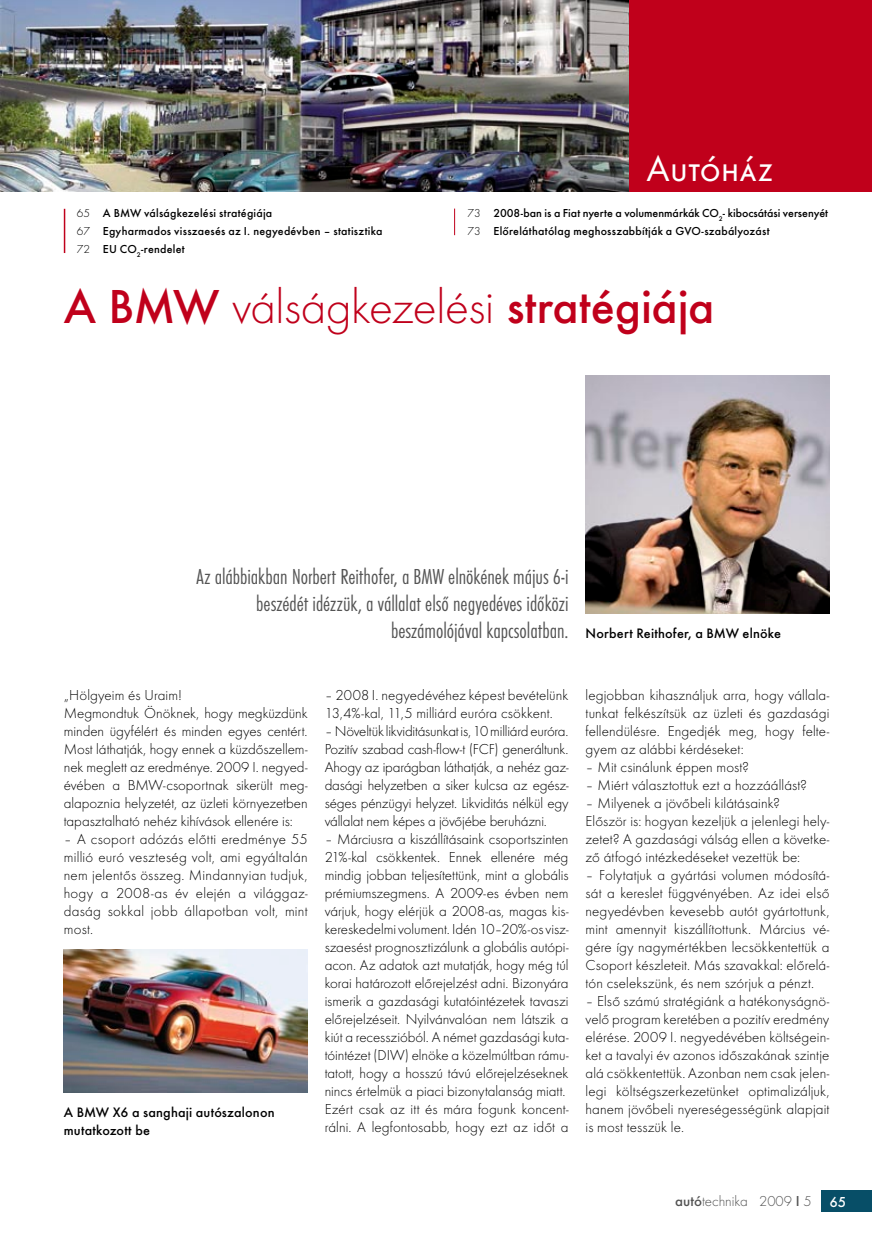
<style>
.page{position:relative;width:872px;height:1246px;background:#fff}
.page>*{position:absolute;margin:0;border:0;box-sizing:border-box;transform-origin:0 0}
.t1{font:500 49.5px "Futura TOT";letter-spacing:-.005em;color:#c0001b}
.t2{font:37.5px "Futura TOT Boo";letter-spacing:-.005em;color:#fff}
.t3{font:22.5px/27px "Futura TOT Lig Con";letter-spacing:-.005em;color:#535353;text-align:right}
.t4{font:300 15px/18px "Futura TOT";color:#000;text-align:justify}
.t5{font:300 15px "Futura TOT";color:#535353}
.t6{font:500 14.25px/18px "Futura TOT";letter-spacing:.015em;color:#000}
.t7{font:500 12px/18px "Futura TOT";letter-spacing:.02em;color:#000}
.s1{font-weight:300}
.s2{font-weight:500}
.s3{font-weight:500;color:#fff}
</style>
<div class="page">
<div style="left:821px;top:1191px;width:51px;height:21px;background:#074e67"></div>
<img style="left:585px;top:375px;width:244px;height:238px">
<img style="left:64px;top:949px;width:244px;height:144px">
<img style="left:0;top:0;width:629px;height:192px">
<div style="left:629px;top:0;width:243px;height:192px;background:#c0001b"></div>
<hr style="left:64px;top:209px;width:1px;height:44px;background:#c0001b">
<svg style="left:454px;top:209px;width:1px;height:26px"></svg>
<h2 class="t2" style="left:646px;top:147px;width:128px">Autóház</h2>
<p class="t7" style="left:77px;top:204px;width:307px"><span class="s1">65</span> A BMW válságkezelési stratégiája<br><span class="s1">67</span> Egyharmados visszaesés az I. negyedévben – statisztika<br><span class="s1">72</span> EU CO<sub>2</sub>-rendelet</p>
<p class="t7" style="left:467px;top:204px;width:362px"><span class="s1">73</span> 2008-ban is a Fiat nyerte a volumenmárkák CO<sub>2</sub>- kibocsátási versenyét<br><span class="s1">73</span> Előreláthatólag meghosszabbítják a GVO-szabályozást</p>
<h1 class="t1" style="left:64px;top:277px;width:652px">A BMW <span class="s1">válságkezelési</span> stratégiája</h1>
<h3 class="t3" style="left:196px;top:563px;width:374px">Az alábbiakban Norbert Reithofer, a BMW elnökének május 6-i beszédét idézzük, a vállalat első negyedéves időközi beszámolójával kapcsolatban.</h3>
<p class="t6" style="left:585px;top:624px;width:197px">Norbert Reithofer, a BMW elnöke</p>
<p class="t4" style="left:64px;top:686px;width:245px;text-align:left">„Hölgyeim és Uraim!<br>Megmondtuk Önöknek, hogy megküzdünk minden ügyfélért és minden egyes centért.<br>Most láthatják, hogy ennek a küzdőszellem&shy;nek meglett az eredménye. 2009 I. negyed&shy;évében a BMW-csoportnak sikerült meg&shy;alapoznia helyzetét, az üzleti környezetben tapasztalható nehéz kihívások ellenére is:</p>
<p class="t4" style="left:64px;top:830px;width:245px">– A csoport adózás előtti eredménye 55 millió euró veszteség volt, ami egyáltalán nem jelentős összeg. Mindannyian tudjuk, hogy a 2008-as év elején a világgaz&shy;daság sokkal jobb állapotban volt, mint most.</p>
<p class="t6" style="left:64px;top:1103px;width:212px">A BMW X6 a sanghaji autószalonon mutatkozott be</p>
<p class="t4" style="left:325px;top:686px;width:245px">– 2008 I. negyedévéhez képest bevételünk<br>13,4%-kal, 11,5 milliárd euróra csökkent.</p>
<p class="t4" style="left:325px;top:722px;width:245px">– Növeltük likviditásunkat is, 10 milliárd euróra.<br>Pozitív szabad cash-flow-t (FCF) generáltunk.<br>Ahogy az iparágban láthatják, a nehéz gaz&shy;dasági helyzetben a siker kulcsa az egész&shy;séges pénzügyi helyzet. Likviditás nélkül egy vállalat nem képes a jövőjébe beruházni.</p>
<p class="t4" style="left:325px;top:830px;width:245px;text-align:left">– Márciusra a kiszállításaink csoportszinten 21%-kal csökkentek. Ennek ellenére még mindig jobban teljesítettünk, mint a globális prémiumszegmens. A 2009-es évben nem várjuk, hogy elérjük a 2008-as, magas kis&shy;kereskedelmi volument. Idén 10–20%-os vis - szaesést prognosztizálunk a globális autópi&shy;acon. Az adatok azt mutatják, hogy még túl korai határozott előrejelzést adni. Bizonyára ismerik a gazdasági kutatóintézetek tavaszi előrejelzéseit. Nyilvánvalóan nem látszik a kiút a recesszióból. A német gazdasági kuta&shy;tóintézet (DIW) elnöke a közelmúltban rámu&shy;tatott, hogy a hosszú távú előrejelzéseknek nincs értelmük a piaci bizonytalanság miatt.<br>Ezért csak az itt és mára fogunk koncent&shy;rálni. A legfontosabb, hogy ezt az időt a</p>
<p class="t4" style="left:585px;top:686px;width:245px">legjobban kihasználjuk arra, hogy vállala&shy;tunkat felkészítsük az üzleti és gazdasági fellendülésre. Engedjék meg, hogy felte&shy;gyem az alábbi kérdéseket:</p>
<p class="t4" style="left:585px;top:758px;width:165px">– Mit csinálunk éppen most?</p>
<p class="t4" style="left:585px;top:776px;width:223px">– Miért választottuk ezt a hozzáállást?</p>
<p class="t4" style="left:585px;top:794px;width:245px;text-align:left">– Milyenek a jövőbeli kilátásaink?<br>Először is: hogyan kezeljük a jelenlegi hely&shy;zetet? A gazdasági válság ellen a követke&shy;ző átfogó intézkedéseket vezettük be:</p>
<p class="t4" style="left:585px;top:866px;width:245px">– Folytatjuk a gyártási volumen módosítá&shy;sát a kereslet függvényében. Az idei első negyedévben kevesebb autót gyártottunk, mint amennyit kiszállítottunk. Március vé&shy;gére így nagymértékben lecsökkentettük a Csoport készleteit. Más szavakkal: előrelá&shy;tón cselekszünk, és nem szórjuk a pénzt.</p>
<p class="t4" style="left:585px;top:992px;width:245px">– Első számú stratégiánk a hatékonyságnö&shy;velő program keretében a pozitív eredmény elérése. 2009 I. negyedévében költségein&shy;ket a tavalyi év azonos időszakának szintje alá csökkentettük. Azonban nem csak jelen&shy;legi költségszerkezetünket optimalizáljuk, hanem jövőbeli nyereségességünk alapjait is most tesszük le.</p>
<p class="t5" style="left:675px;top:1193px;width:173px"><span class="s2">autó</span>technika 2009 <span class="s2">I</span> 5 <span class="s3">65</span></p>
</div>
